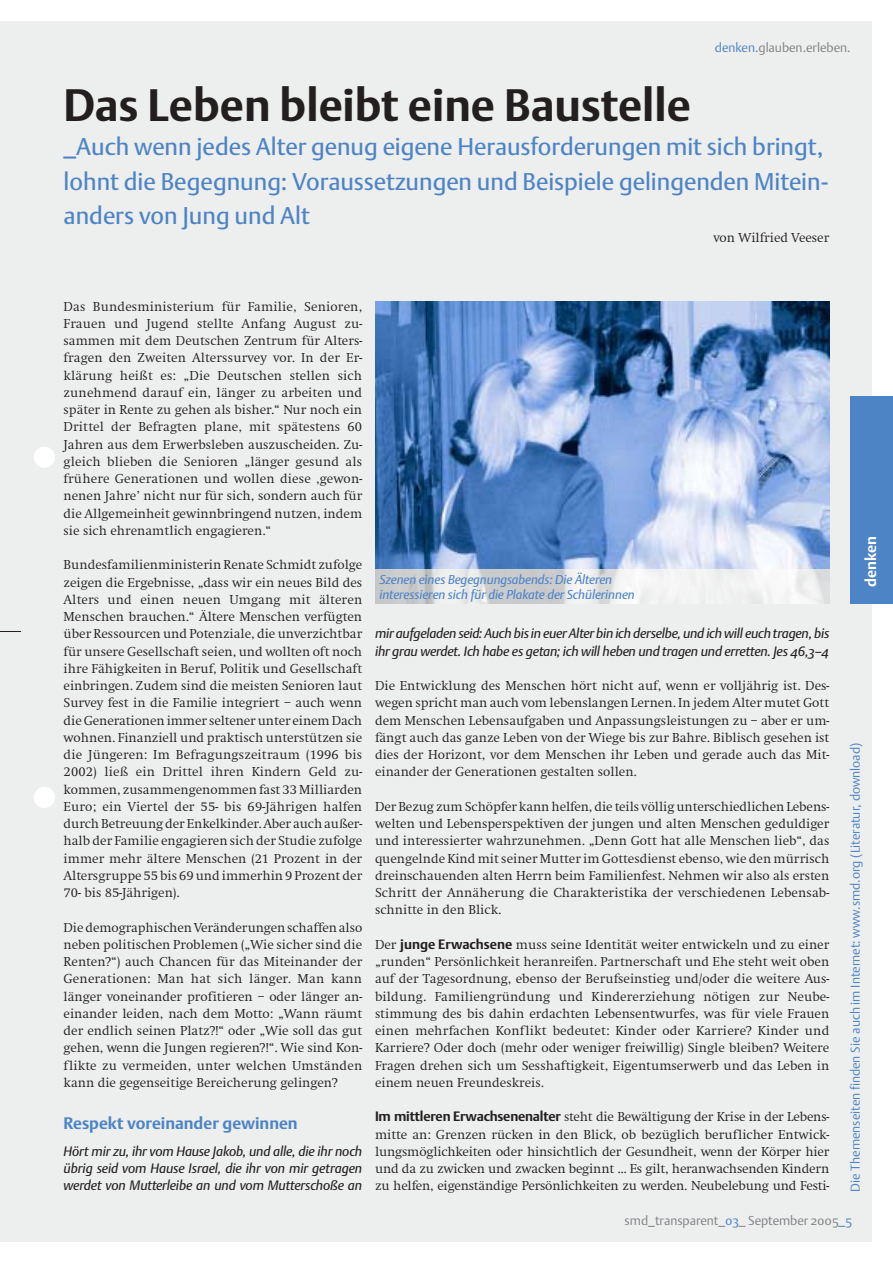
<style>
.page{position:relative;width:893px;height:1263px;background:#fff}
.page>*{position:absolute;margin:0;border:0;box-sizing:border-box;transform-origin:0 0}
.t1{font:700 45px "DTL Argo ST";color:#231f1f}
.t2{font:24px/34.5px "DTL Argo ST";color:#4d84c5}
.t3{font:700 16.5px "DTL Argo ST";color:#4d84c5}
.t4{font:700 15px "DTL Argo ST";color:#fff}
.t5{font:300 13.5px/17.2px "Swift EF";color:#231f1f;text-align:justify}
.t6{font:italic 13.5px/17.2px "DTL Argo ST";letter-spacing:-.01em;color:#231f1f;text-align:justify}
.t7{font:italic 12.75px/15px "DTL Argo ST";color:#4d84c5}
.t8{font:300 12.75px "DTL Argo ST";color:#4d84c5}
.t9{font:300 12.75px "DTL Argo ST";color:#808284}
.s1{color:#4d84c5}
.s2{font-family:"DTL Argo ST";font-weight:700}
</style>
<div class="page">
<div style="left:0;top:21px;width:871px;height:1221px;background:#edeeee"></div>
<div style="left:34px;top:447px;width:21px;height:21px;background:#fff;border-radius:50%"></div>
<div style="left:34px;top:787px;width:21px;height:21px;background:#fff;border-radius:50%"></div>
<svg style="left:0;top:631px;width:21px;height:1px"></svg>
<div style="left:850px;top:397px;width:42px;height:207px;background:#4d84c5"></div>
<img style="left:375px;top:301px;width:454px;height:268px">
<img style="left:375px;top:569px;width:454px;height:35px">
<p class="t9" style="left:714px;top:42px;width:137px"><span class="s1">denken.</span>glauben.erleben.</p>
<h1 class="t1" style="left:64px;top:86px;width:629px">Das Leben bleibt eine Baustelle</h1>
<h2 class="t2" style="left:64px;top:132px;width:766px">_Auch wenn jedes Alter genug eigene Herausforderungen mit sich bringt, lohnt die Begegnung: Voraussetzungen und Beispiele gelingenden Mitein&shy;anders von Jung und Alt</h2>
<p class="t5" style="left:713px;top:230px;width:117px">von Wilfried Veeser</p>
<p class="t5" style="left:64px;top:299px;width:300px">Das Bundesministerium für Familie, Senioren, Frauen und Jugend stellte Anfang August zu&shy;sammen mit dem Deutschen Zentrum für Alters&shy;fragen den Zweiten Alterssurvey vor. In der Er&shy;klärung heißt es: „Die Deutschen stellen sich zunehmend darauf ein, länger zu arbeiten und später in Rente zu gehen als bisher.“ Nur noch ein Drittel der Befragten plane, mit spätestens 60<br>Jahren aus dem Erwerbsleben auszuscheiden. Zu&shy;gleich blieben die Senioren „länger gesund als frühere Generationen und wollen diese ‚gewon&shy;nenen Jahre’ nicht nur für sich, sondern auch für die Allgemeinheit gewinnbringend nutzen, indem sie sich ehrenamtlich engagieren.“</p>
<p class="t5" style="left:64px;top:558px;width:300px">Bundesfamilienministerin Renate Schmidt zufolge zeigen die Ergebnisse, „dass wir ein neues Bild des Alters und einen neuen Umgang mit älteren Menschen brauchen.“ Ältere Menschen verfügten über Ressourcen und Potenziale, die unverzichtbar für unsere Gesellschaft seien, und wollten oft noch ihre Fähigkeiten in Beruf, Politik und Gesellschaft einbringen. Zudem sind die meisten Senioren laut Survey fest in die Familie integriert – auch wenn die Generationen immer seltener unter einem Dach wohnen. Finanziell und praktisch unterstützen sie die Jüngeren: Im Befragungszeitraum (1996 bis 2002) ließ ein Drittel ihren Kindern Geld zu&shy;kommen, zusammengenommen fast 33 Milliarden Euro; ein Viertel der 55- bis 69-Jährigen halfen durch Betreuung der Enkelkinder. Aber auch außer&shy;halb der Familie engagieren sich der Studie zufolge immer mehr ältere Menschen (21 Prozent in der Altersgruppe 55 bis 69 und immerhin 9 Prozent der 70- bis 85-Jährigen).</p>
<p class="t5" style="left:64px;top:920px;width:300px">Die demographischen Veränderungen schaffen also neben politischen Problemen („Wie sicher sind die Renten?“) auch Chancen für das Miteinander der Generationen: Man hat sich länger. Man kann länger voneinander profitieren – oder länger an&shy;einander leiden, nach dem Motto: „Wann räumt der endlich seinen Platz?!“ oder „Wie soll das gut gehen, wenn die Jungen regieren?!“. Wie sind Kon&shy;flikte zu vermeiden, unter welchen Umständen kann die gegenseitige Bereicherung gelingen?</p>
<p class="t3" style="left:64px;top:1116px;width:236px">Respekt voreinander gewinnen</p>
<p class="t6" style="left:64px;top:1144px;width:300px">Hört mir zu, ihr vom Hause Jakob, und alle, die ihr noch übrig seid vom Hause Israel, die ihr von mir getragen werdet von Mutterleibe an und vom Mutterschoße an</p>
<p class="t7" style="left:379px;top:573px;width:257px">Szenen eines Begegnungsabends: Die Älteren interessieren sich für die Plakate der Schülerinnen</p>
<p class="t6" style="left:375px;top:626px;width:456px">mir aufgeladen seid: Auch bis in euer Alter bin ich derselbe, und ich will euch tragen, bis ihr grau werdet. Ich habe es getan; ich will heben und tragen und erretten. Jes 46,3–4</p>
<p class="t5" style="left:375px;top:678px;width:456px">Die Entwicklung des Menschen hört nicht auf, wenn er volljährig ist. Des&shy;wegen spricht man auch vom lebenslangen Lernen. In jedem Alter mutet Gott dem Menschen Lebensaufgaben und Anpassungsleistungen zu – aber er um&shy;fängt auch das ganze Leben von der Wiege bis zur Bahre. Biblisch gesehen ist dies der Horizont, vor dem Menschen ihr Leben und gerade auch das Mit&shy;einander der Generationen gestalten sollen.</p>
<p class="t5" style="left:375px;top:799px;width:456px">Der Bezug zum Schöpfer kann helfen, die teils völlig unterschiedlichen Lebens&shy;welten und Lebensperspektiven der jungen und alten Menschen geduldiger und interessierter wahrzunehmen. „Denn Gott hat alle Menschen lieb“, das quengelnde Kind mit seiner Mutter im Gottesdienst ebenso, wie den mürrisch dreinschauenden alten Herrn beim Familienfest. Nehmen wir also als ersten Schritt der Annäherung die Charakteristika der verschiedenen Lebensab&shy;schnitte in den Blick.</p>
<p class="t5" style="left:375px;top:937px;width:456px">Der <span class="s2">junge Erwachsene</span> muss seine Identität weiter entwickeln und zu einer „runden“ Persönlichkeit heranreifen. Partnerschaft und Ehe steht weit oben auf der Tagesordnung, ebenso der Berufseinstieg und/oder die weitere Aus&shy;bildung. Familiengründung und Kindererziehung nötigen zur Neube&shy;stimmung des bis dahin erdachten Lebensentwurfes, was für viele Frauen einen mehrfachen Konflikt bedeutet: Kinder oder Karriere? Kinder und Karriere? Oder doch (mehr oder weniger freiwillig) Single bleiben? Weitere Fragen drehen sich um Sesshaftigkeit, Eigentumserwerb und das Leben in einem neuen Freundeskreis.</p>
<p class="t5" style="left:375px;top:1110px;width:456px"><span class="s2">Im mittleren Erwachsenenalter</span> steht die Bewältigung der Krise in der Lebens&shy;mitte an: Grenzen rücken in den Blick, ob bezüglich beruflicher Entwick&shy;lungsmöglichkeiten oder hinsichtlich der Gesundheit, wenn der Körper hier und da zu zwicken und zwacken beginnt ... Es gilt, heranwachsenden Kindern zu helfen, eigenständige Persönlichkeiten zu werden. Neubelebung und Festi-</p>
<p class="t4" style="left:864px;top:587px;width:52px;rotate:-90deg">denken</p>
<p class="t8" style="left:850px;top:1192px;width:451px;rotate:-90deg">Die Themenseiten finden Sie auch im Internet: www.smd.org (Literatur, download)</p>
<p class="t9" style="left:624px;top:1215px;width:229px">smd_transparent_<span class="s1">03</span>_ September 2005<span class="s1">_5</span></p>
</div>
